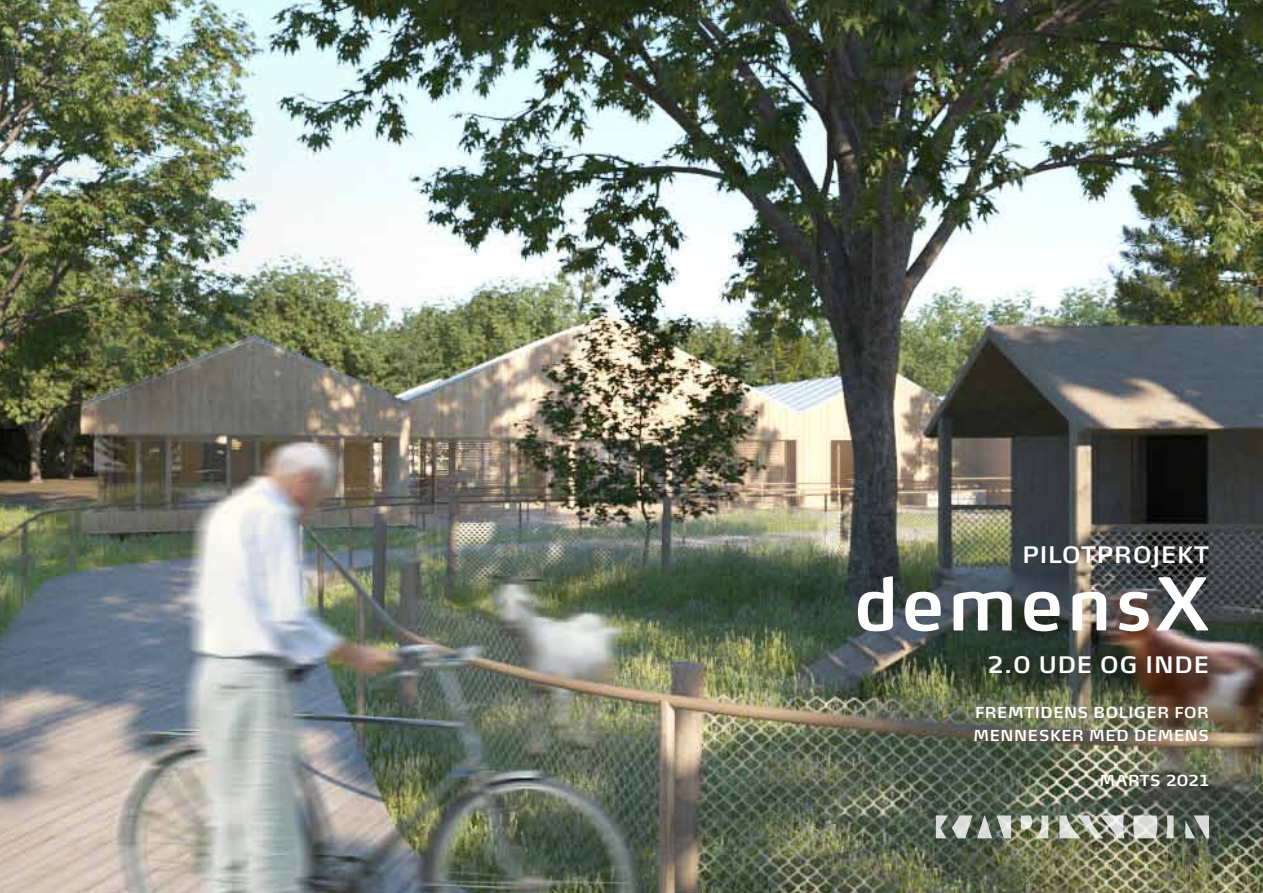
<style>
.page{position:relative;width:1263px;height:893px;background:#fff}
.page>*{position:absolute;margin:0;border:0;box-sizing:border-box;transform-origin:0 0}
.t1{font:600 72px "Max OT";letter-spacing:.055em;color:#fff}
.t2{font:600 22.5px "Max OT";letter-spacing:.04em;color:#fff}
.t3{font:600 15px/22.5px "Max OT";letter-spacing:.04em;color:#fff}
</style>
<div class="page">
<img style="left:0;top:0;width:1263px;height:893px">
<svg style="left:936px;top:815px;width:273px;height:23px"></svg>
<h2 class="t2" style="left:1022px;top:540px;width:188px">PILOTPROJEKT</h2>
<h1 class="t1" style="left:855px;top:558px;width:356px">demensX</h1>
<h2 class="t2" style="left:988px;top:650px;width:223px">2.0 UDE OG INDE</h2>
<p class="t3" style="left:973px;top:701px;width:237px">FREMTIDENS BOLIGER FOR<br>MENNESKER MED DEMENS</p>
<p class="t3" style="left:1099px;top:769px;width:111px">MARTS 2021</p>
</div>
